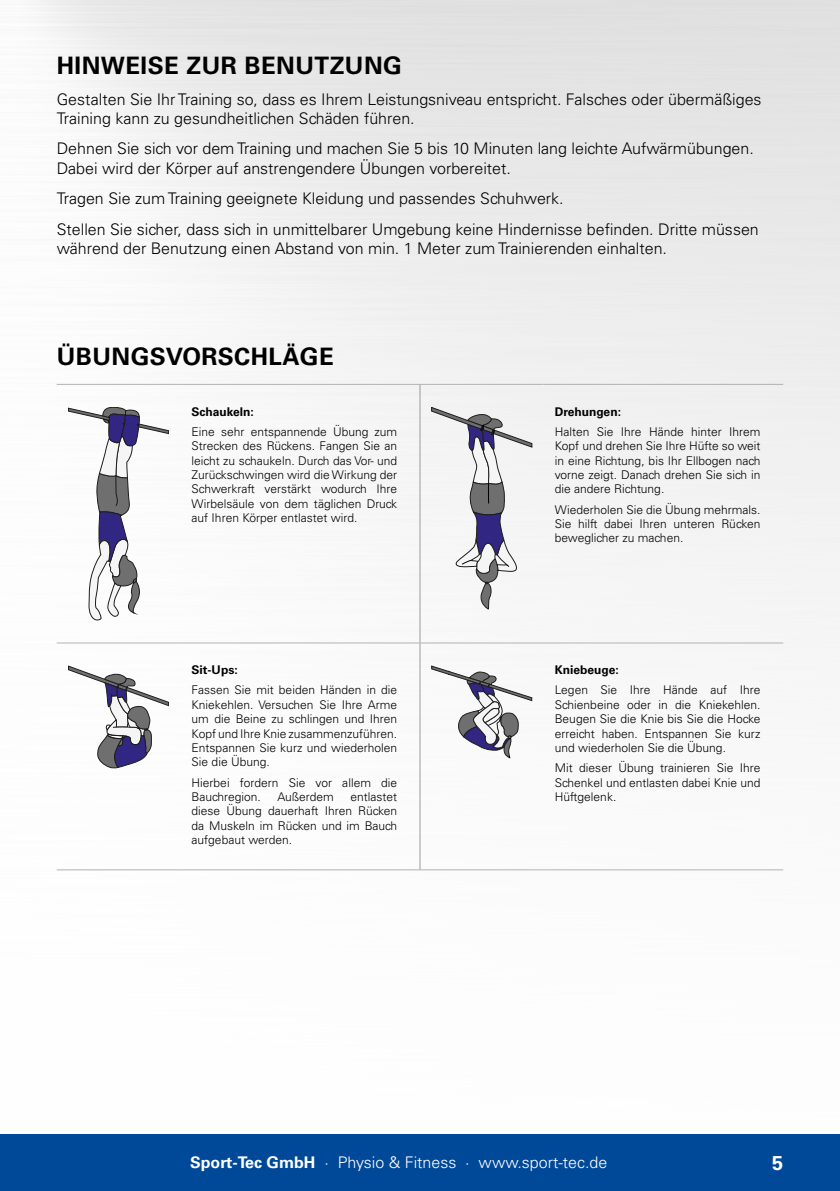
<style>
.page{position:relative;width:840px;height:1191px;background:#fff}
.page>*{position:absolute;margin:0;border:0;box-sizing:border-box;transform-origin:0 0}
.t1{font:700 24px "Univers LT Std";letter-spacing:.02em;color:#000}
.t2{font:700 20px "Univers LT Std";color:#fff}
.t3{font:300 16px/19.2px "Univers LT Std";color:#000}
.t4{font:300 16px "Univers LT Std";color:#fff}
.t5{font:300 12px/14.4px "Univers LT Std";color:#000;text-align:justify}
.t6{font:700 12px "Univers LT Std";color:#000}
.s1{font-weight:700}
</style>
<div class="page">
<div style="left:0;top:1134px;width:839px;height:57px;background:#004999"></div>
<hr style="left:180px;top:384px;width:240px;height:1px;background:#b1b2b3">
<hr style="left:419px;top:384px;width:1px;height:259px;background:#9c9c9d">
<hr style="left:180px;top:642px;width:240px;height:1px;background:#b1b2b3">
<hr style="left:180px;top:869px;width:240px;height:1px;background:#b1b2b3">
<hr style="left:419px;top:643px;width:1px;height:226px;background:#9c9c9d">
<hr style="left:57px;top:384px;width:123px;height:1px;background:#b1b2b3">
<hr style="left:420px;top:384px;width:123px;height:1px;background:#b1b2b3">
<hr style="left:543px;top:384px;width:239px;height:1px;background:#b1b2b3">
<hr style="left:57px;top:642px;width:123px;height:1px;background:#b1b2b3">
<hr style="left:420px;top:642px;width:123px;height:1px;background:#b1b2b3">
<hr style="left:543px;top:642px;width:239px;height:1px;background:#b1b2b3">
<hr style="left:57px;top:869px;width:123px;height:1px;background:#b1b2b3">
<hr style="left:420px;top:869px;width:123px;height:1px;background:#b1b2b3">
<hr style="left:543px;top:869px;width:239px;height:1px;background:#b1b2b3">
<svg style="left:68px;top:407px;width:101px;height:213px"></svg>
<svg style="left:431px;top:407px;width:101px;height:202px"></svg>
<svg style="left:68px;top:665px;width:101px;height:103px"></svg>
<svg style="left:431px;top:665px;width:101px;height:93px"></svg>
<h1 class="t1" style="left:57px;top:53px;width:346px">HINWEISE ZUR BENUTZUNG</h1>
<h3 class="t3" style="left:57px;top:89px;width:706px">Gestalten Sie Ihr Training so, dass es Ihrem Leistungsniveau entspricht. Falsches oder übermäßiges<br>Training kann zu gesundheitlichen Schäden führen.</h3>
<h3 class="t3" style="left:57px;top:139px;width:698px">Dehnen Sie sich vor dem Training und machen Sie 5 bis 10 Minuten lang leichte Aufwärmübungen.<br>Dabei wird der Körper auf anstrengendere Übungen vorbereitet.</h3>
<h3 class="t3" style="left:57px;top:183px;width:703px;line-height:30.6px">Tragen Sie zum Training geeignete Kleidung und passendes Schuhwerk.<br>Stellen Sie sicher, dass sich in unmittelbarer Umgebung keine Hindernisse befinden. Dritte müssen</h3>
<h3 class="t3" style="left:57px;top:238px;width:611px">während der Benutzung einen Abstand von min. 1 Meter zum Trainierenden einhalten.</h3>
<h1 class="t1" style="left:57px;top:343px;width:278px">ÜBUNGSVORSCHLÄGE</h1>
<p class="t6" style="left:191px;top:405px;width:64px">Schaukeln:</p>
<p class="t5" style="left:191px;top:424px;width:207px">Eine sehr entspannende Übung zum Strecken des Rückens. Fangen Sie an leicht zu schaukeln. Durch das Vor- und Zurückschwingen wird die Wirkung der Schwerkraft verstärkt wodurch Ihre Wirbelsäule von dem täglichen Druck auf Ihren Körper entlastet wird.</p>
<p class="t6" style="left:191px;top:663px;width:48px">Sit-Ups:</p>
<p class="t5" style="left:191px;top:683px;width:207px">Fassen Sie mit beiden Händen in die Kniekehlen. Versuchen Sie Ihre Arme um die Beine zu schlingen und Ihren Kopf und Ihre Knie zusammenzuführen.<br>Entspannen Sie kurz und wiederholen Sie die Übung.</p>
<p class="t5" style="left:191px;top:775px;width:207px">Hierbei fordern Sie vor allem die<br>Bauchregion.</p>
<p class="t5" style="left:277px;top:789px;width:58px">Außerdem</p>
<p class="t5" style="left:191px;top:789px;width:207px;text-indent:159px">entlastet diese Übung dauerhaft Ihren Rücken da Muskeln im Rücken und im Bauch aufgebaut werden.</p>
<p class="t6" style="left:554px;top:405px;width:68px">Drehungen:</p>
<p class="t5" style="left:554px;top:424px;width:207px">Halten Sie Ihre Hände hinter Ihrem Kopf und drehen Sie Ihre Hüfte so weit in eine Richtung, bis Ihr Ellbogen nach vorne zeigt. Danach drehen Sie sich in die andere Richtung.</p>
<p class="t5" style="left:554px;top:502px;width:207px">Wiederholen Sie die Übung mehrmals.<br>Sie hilft dabei Ihren unteren Rücken beweglicher zu machen.</p>
<p class="t6" style="left:554px;top:663px;width:65px">Kniebeuge:</p>
<p class="t5" style="left:554px;top:683px;width:207px">Legen Sie Ihre Hände auf Ihre Schienbeine oder in die Kniekehlen.<br>Beugen Sie die Knie bis Sie die Hocke erreicht haben. Entspannen Sie kurz und wiederholen Sie die Übung.</p>
<p class="t5" style="left:554px;top:760px;width:207px">Mit dieser Übung trainieren Sie Ihre Schenkel und entlasten dabei Knie und Hüftgelenk.</p>
<h3 class="t4" style="left:190px;top:1156px;width:418px"><span class="s1">Sport-Tec GmbH</span> ∙ Physio &amp; Fitness ∙ www.sport-tec.de</h3>
<h2 class="t2" style="left:771px;top:1152px;width:13px">5</h2>
</div>
